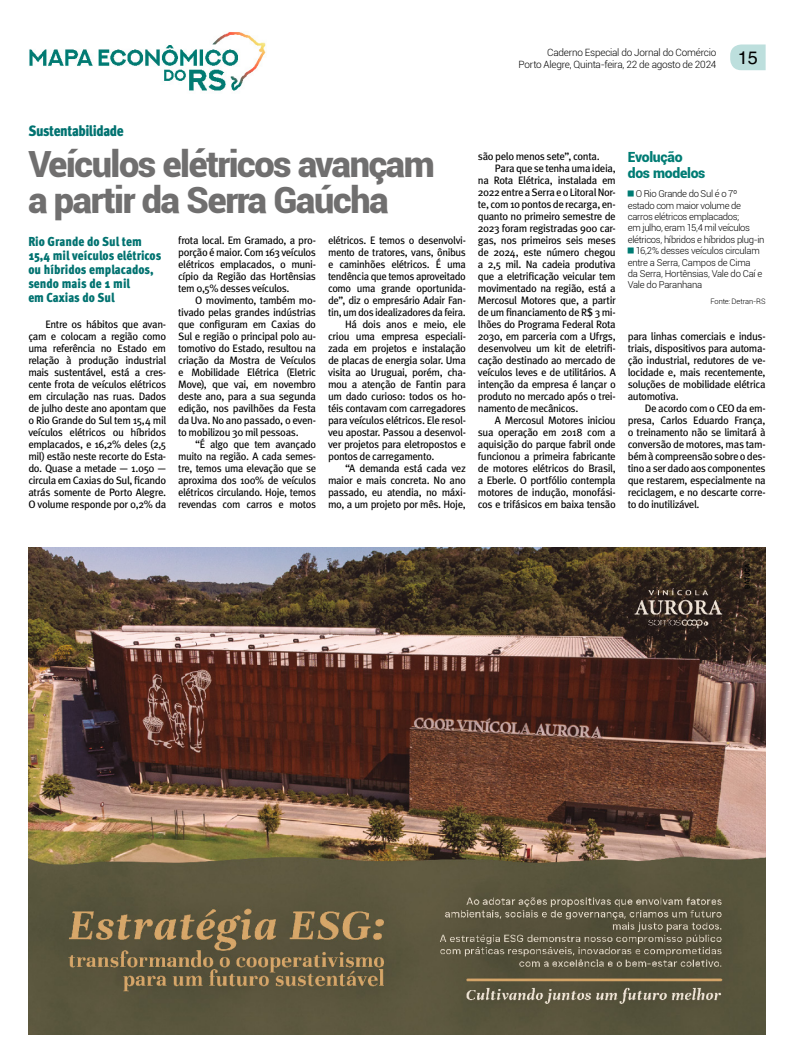
<style>
.page{position:relative;width:794px;height:1063px;background:#fff}
.page>*{position:absolute;margin:0;border:0;box-sizing:border-box;transform-origin:0 0}
.Abre{font:900 36.1px "Roboto";letter-spacing:-.04em;color:#706f6f}
.t1{font:18px "Helvetica";color:#000}
.CARTOLA{font:900 15px "Meta Cond";letter-spacing:-.03em;color:#007270}
.SUBTIT_BOX{font:900 14px "Roboto";letter-spacing:-.02em;color:#007c74}
.Linha_de_Apoio{font:900 13px/14px "Meta Cond";color:#007270}
.TEXTO{font:10.8px/12px "Meta";letter-spacing:-.035em;color:#000;text-align:justify}
.t2{font:300 10px "Roboto";letter-spacing:-.025em;color:#000}
.TEXTO-2{font:300 9.5px/11.4px "Roboto";letter-spacing:-.03em;color:#000}
.TEXTO-3{font:300 7.5px "Roboto";letter-spacing:-.015em;color:#000}
</style>
<div class="page">
<svg style="left:730px;top:45px;width:35px;height:25px"></svg>
<img style="left:29px;top:32px;width:237px;height:59px">
<img style="left:28px;top:547px;width:737px;height:488px">
<p class="t2" style="left:547px;top:46px;width:171px">Caderno Especial do Jornal do Comércio</p>
<p class="t2" style="left:518px;top:57px;width:199px">Porto Alegre, Quinta-feira, 22 de agosto de 2024</p>
<p class="t1" style="left:738px;top:47px;width:22px">15</p>
<p class="CARTOLA" style="left:28px;top:121px;width:97px">Sustentabilidade</p>
<p class="Abre" style="left:28px;top:138px;width:408px">Veículos elétricos avançam</p>
<p class="Abre" style="left:28px;top:174px;width:362px">a partir da Serra Gaúcha</p>
<p class="Linha_de_Apoio" style="left:28px;top:234px;width:134px">Rio Grande do Sul tem<br>15,4 mil veículos elétricos ou híbridos emplacados, sendo mais de 1 mil<br>em Caxias do Sul</p>
<p class="TEXTO" style="left:28px;top:318px;width:139px;text-indent:17px">Entre os hábitos que avan&shy;çam e colocam a região como uma referência no Estado em relação à produção industrial mais sustentável, está a cres&shy;cente frota de veículos elétricos em circulação nas ruas. Dados de julho deste ano apontam que o Rio Grande do Sul tem 15,4 mil veículos elétricos ou híbridos emplacados, e 16,2% deles (2,5 mil) estão neste recorte do Esta&shy;do. Quase a metade — 1.050 — circula em Caxias do Sul, ficando atrás somente de Porto Alegre.<br>O volume responde por 0,2% da</p>
<p class="TEXTO" style="left:328px;top:234px;width:139px">elétricos. E temos o desenvolvi&shy;mento de tratores, vans, ônibus e caminhões elétricos. É uma tendência que temos aproveitado como uma grande oportunida&shy;de”, diz o empresário Adair Fan&shy;tin, um dos idealizadores da feira.</p>
<p class="TEXTO" style="left:328px;top:318px;width:139px;text-indent:17px">Há dois anos e meio, ele criou uma empresa especiali&shy;zada em projetos e instalação de placas de energia solar. Uma visita ao Uruguai, porém, cha&shy;mou a atenção de Fantin para um dado curioso: todos os ho&shy;téis contavam com carregadores para veículos elétricos. Ele resol&shy;veu apostar. Passou a desenvol&shy;ver projetos para eletropostos e pontos de carregamento.</p>
<p class="TEXTO" style="left:328px;top:462px;width:139px;text-indent:17px">“A demanda está cada vez maior e mais concreta. No ano passado, eu atendia, no máxi&shy;mo, a um projeto por mês. Hoje,</p>
<p class="TEXTO" style="left:178px;top:234px;width:139px">frota local. Em Gramado, a pro&shy;porção é maior. Com 163 veículos elétricos emplacados, o muni&shy;cípio da Região das Hortênsias tem 0,5% desses veículos.</p>
<p class="TEXTO" style="left:178px;top:294px;width:139px;text-indent:17px">O movimento, também mo&shy;tivado pelas grandes indústrias que configuram em Caxias do Sul e região o principal polo au&shy;tomotivo do Estado, resultou na criação da Mostra de Veículos e Mobilidade Elétrica (Eletric Move), que vai, em novembro deste ano, para a sua segunda edição, nos pavilhões da Festa da Uva. No ano passado, o even&shy;to mobilizou 30 mil pessoas.</p>
<p class="TEXTO" style="left:178px;top:438px;width:139px;text-indent:17px">“É algo que tem avançado muito na região. A cada semes&shy;tre, temos uma elevação que se aproxima dos 100% de veículos elétricos circulando. Hoje, temos revendas com carros e motos</p>
<p class="TEXTO" style="left:478px;top:150px;width:123px">são pelo menos sete”, conta.</p>
<p class="TEXTO" style="left:478px;top:162px;width:139px;text-indent:17px">Para que se tenha uma ideia, na Rota Elétrica, instalada em 2022 entre a Serra e o Litoral Nor&shy;te, com 10 pontos de recarga, en&shy;quanto no primeiro semestre de 2023 foram registradas 900 car&shy;gas, nos primeiros seis meses de 2024, este número chegou a 2,5 mil. Na cadeia produtiva que a eletrificação veicular tem movimentado na região, está a Mercosul Motores que, a partir de um financiamento de R$ 3 mi&shy;lhões do Programa Federal Rota 2030, em parceria com a Ufrgs, desenvolveu um kit de eletrifi&shy;cação destinado ao mercado de veículos leves e de utilitários. A intenção da empresa é lançar o produto no mercado após o trei&shy;namento de mecânicos.</p>
<p class="TEXTO" style="left:478px;top:414px;width:139px;text-indent:17px">A Mercosul Motores iniciou sua operação em 2018 com a aquisição do parque fabril onde funcionou a primeira fabricante de motores elétricos do Brasil, a Eberle. O portfólio contempla motores de indução, monofási&shy;cos e trifásicos em baixa tensão</p>
<p class="SUBTIT_BOX" style="left:628px;top:147px;width:56px">Evolução</p>
<p class="SUBTIT_BOX" style="left:628px;top:163px;width:79px">dos modelos</p>
<p class="TEXTO-2" style="left:628px;top:188px;width:138px;text-indent:8px">O Rio Grande do Sul é o 7º estado com maior volume de carros elétricos emplacados;<br>em julho, eram 15,4 mil veículos elétricos, híbridos e híbridos plug-in</p>
<p class="TEXTO-2" style="left:628px;top:245px;width:136px;text-indent:8px">16,2% desses veículos circulam entre a Serra, Campos de Cima da Serra, Hortênsias, Vale do Caí e<br>Vale do Paranhana</p>
<p class="TEXTO-3" style="left:710px;top:296px;width:57px">Fonte: Detran-RS</p>
<p class="TEXTO" style="left:628px;top:330px;width:139px">para linhas comerciais e indus&shy;triais, dispositivos para automa&shy;ção industrial, redutores de ve&shy;locidade e, mais recentemente, soluções de mobilidade elétrica automotiva.</p>
<p class="TEXTO" style="left:628px;top:402px;width:139px;text-indent:17px">De acordo com o CEO da em&shy;presa, Carlos Eduardo França, o treinamento não se limitará à conversão de motores, mas tam&shy;bém à compreensão sobre o des&shy;tino a ser dado aos componentes que restarem, especialmente na reciclagem, e no descarte corre&shy;to do inutilizável.</p>
</div>
